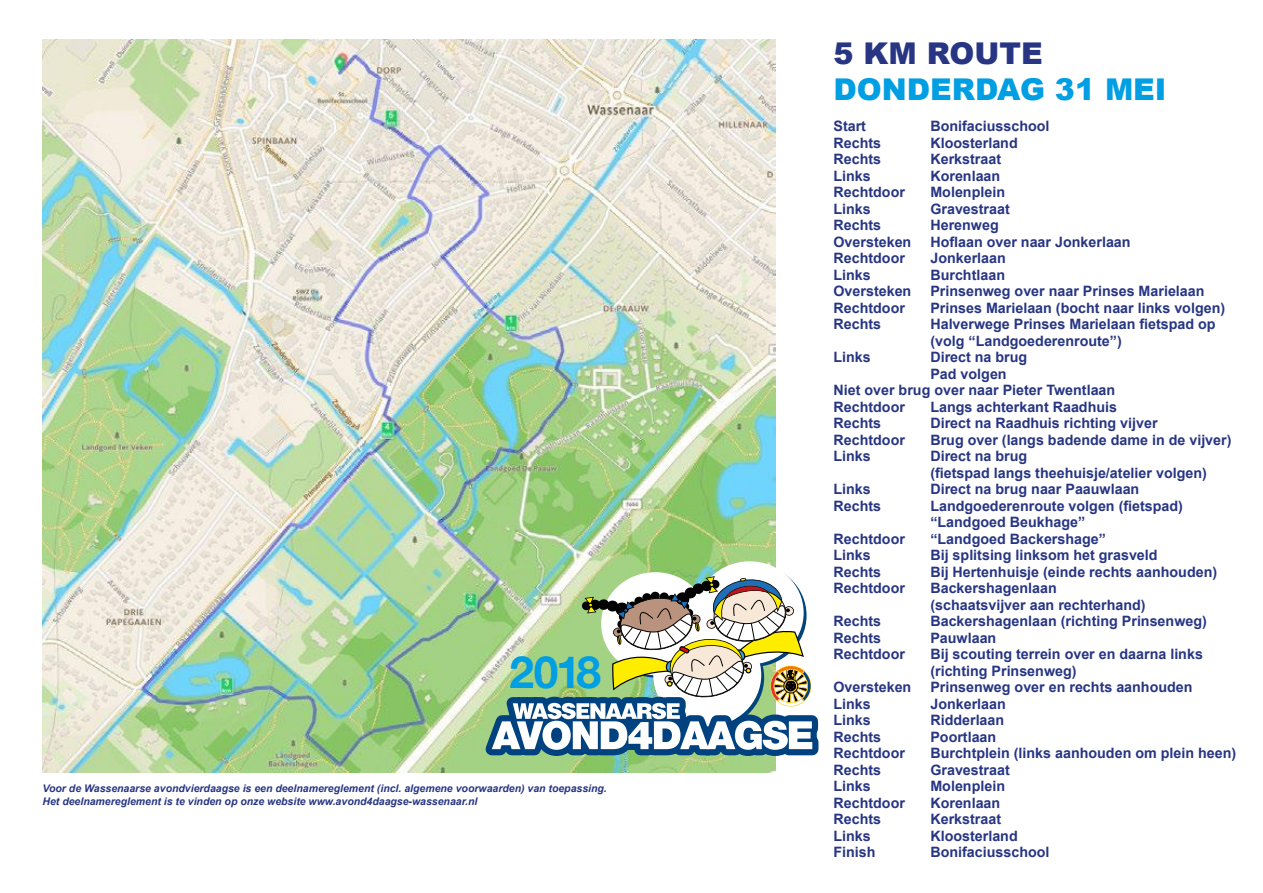
<style>
.page{position:relative;width:1263px;height:893px;background:#fff}
.page>*{position:absolute;margin:0;border:0;box-sizing:border-box;transform-origin:0 0}
.t1{font:700 44.4px "Helvetica Neue";color:#009ee3}
.t2{font:900 30px "Arial";color:#009ee3}
.t3{font:900 30px "Arial";color:#273583}
.t4{font:700 14.25px/16.5px "Arial";color:#273583}
.t5{font:italic 700 10.5px/12.6px "Arial";color:#273583}
</style>
<div class="page">
<img style="left:43px;top:39px;width:733px;height:734px">
<div style="left:696px;top:561px;width:108px;height:103px;background:#fff;border-radius:50%"></div>
<svg style="left:497px;top:765px;width:195px;height:8px;background:#9acd7f"></svg>
<img style="left:476px;top:576px;width:343px;height:189px">
<h1 class="t1" style="left:510px;top:645px;width:93px">2018</h1>
<p class="t5" style="left:43px;top:783px;width:566px">Voor de Wassenaarse avondvierdaagse is een deelnamereglement (incl. algemene voorwaarden) van toepassing.<br>Het deelnamereglement is te vinden op onze website www.avond4daagse-wassenaar.nl</p>
<h2 class="t3" style="left:833px;top:32px;width:211px">5 KM ROUTE</h2>
<h2 class="t2" style="left:833px;top:68px;width:335px">DONDERDAG 31 MEI</h2>
<p class="t4" style="left:833px;top:118px;width:34px">Start</p>
<p class="t4" style="left:930px;top:118px;width:121px">Bonifaciusschool</p>
<p class="t4" style="left:833px;top:135px;width:49px">Rechts</p>
<p class="t4" style="left:930px;top:135px;width:89px">Kloosterland</p>
<p class="t4" style="left:833px;top:151px;width:49px">Rechts</p>
<p class="t4" style="left:930px;top:151px;width:72px">Kerkstraat</p>
<p class="t4" style="left:833px;top:168px;width:39px">Links</p>
<p class="t4" style="left:930px;top:168px;width:71px">Korenlaan</p>
<p class="t4" style="left:833px;top:184px;width:73px">Rechtdoor</p>
<p class="t4" style="left:930px;top:184px;width:76px">Molenplein</p>
<p class="t4" style="left:833px;top:201px;width:39px">Links</p>
<p class="t4" style="left:930px;top:201px;width:81px">Gravestraat</p>
<p class="t4" style="left:833px;top:217px;width:49px">Rechts</p>
<p class="t4" style="left:930px;top:217px;width:70px">Herenweg</p>
<p class="t4" style="left:833px;top:234px;width:79px">Oversteken</p>
<p class="t4" style="left:930px;top:234px;width:202px">Hoflaan over naar Jonkerlaan</p>
<p class="t4" style="left:833px;top:250px;width:73px">Rechtdoor</p>
<p class="t4" style="left:930px;top:250px;width:77px">Jonkerlaan</p>
<p class="t4" style="left:833px;top:267px;width:39px">Links</p>
<p class="t4" style="left:930px;top:267px;width:76px">Burchtlaan</p>
<p class="t4" style="left:833px;top:283px;width:79px">Oversteken</p>
<p class="t4" style="left:930px;top:283px;width:276px">Prinsenweg over naar Prinses Marielaan</p>
<p class="t4" style="left:833px;top:300px;width:73px">Rechtdoor</p>
<p class="t4" style="left:930px;top:300px;width:296px">Prinses Marielaan (bocht naar links volgen)</p>
<p class="t4" style="left:833px;top:316px;width:49px">Rechts</p>
<p class="t4" style="left:930px;top:316px;width:287px">Halverwege Prinses Marielaan fietspad op (volg “Landgoederenroute”)</p>
<p class="t4" style="left:833px;top:349px;width:39px">Links</p>
<p class="t4" style="left:930px;top:349px;width:98px">Direct na brug</p>
<p class="t4" style="left:930px;top:366px;width:78px">Pad volgen</p>
<p class="t4" style="left:833px;top:382px;width:283px">Niet over brug over naar Pieter Twentlaan</p>
<p class="t4" style="left:833px;top:399px;width:73px">Rechtdoor</p>
<p class="t4" style="left:930px;top:399px;width:188px">Langs achterkant Raadhuis</p>
<p class="t4" style="left:833px;top:415px;width:49px">Rechts</p>
<p class="t4" style="left:930px;top:415px;width:229px">Direct na Raadhuis richting vijver</p>
<p class="t4" style="left:833px;top:432px;width:73px">Rechtdoor</p>
<p class="t4" style="left:930px;top:432px;width:303px">Brug over (langs badende dame in de vijver)</p>
<p class="t4" style="left:833px;top:448px;width:39px">Links</p>
<p class="t4" style="left:930px;top:448px;width:278px">Direct na brug<br>(fietspad langs theehuisje/atelier volgen)</p>
<p class="t4" style="left:833px;top:481px;width:39px">Links</p>
<p class="t4" style="left:930px;top:481px;width:210px">Direct na brug naar Paauwlaan</p>
<p class="t4" style="left:833px;top:498px;width:49px">Rechts</p>
<p class="t4" style="left:930px;top:498px;width:254px">Landgoederenroute volgen (fietspad) “Landgoed Beukhage”</p>
<p class="t4" style="left:833px;top:531px;width:73px">Rechtdoor</p>
<p class="t4" style="left:930px;top:531px;width:177px">“Landgoed Backershage”</p>
<p class="t4" style="left:833px;top:547px;width:39px">Links</p>
<p class="t4" style="left:930px;top:547px;width:229px">Bij splitsing linksom het grasveld</p>
<p class="t4" style="left:833px;top:564px;width:49px">Rechts</p>
<p class="t4" style="left:930px;top:564px;width:288px">Bij Hertenhuisje (einde rechts aanhouden)</p>
<p class="t4" style="left:833px;top:580px;width:73px">Rechtdoor</p>
<p class="t4" style="left:930px;top:580px;width:217px">Backershagenlaan (schaatsvijver aan rechterhand)</p>
<p class="t4" style="left:833px;top:613px;width:49px">Rechts</p>
<p class="t4" style="left:930px;top:613px;width:278px">Backershagenlaan (richting Prinsenweg)</p>
<p class="t4" style="left:833px;top:630px;width:49px">Rechts</p>
<p class="t4" style="left:930px;top:630px;width:67px">Pauwlaan</p>
<p class="t4" style="left:833px;top:646px;width:73px">Rechtdoor</p>
<p class="t4" style="left:930px;top:646px;width:274px">Bij scouting terrein over en daarna links (richting Prinsenweg)</p>
<p class="t4" style="left:833px;top:679px;width:79px">Oversteken</p>
<p class="t4" style="left:930px;top:679px;width:264px">Prinsenweg over en rechts aanhouden</p>
<p class="t4" style="left:833px;top:696px;width:39px">Links</p>
<p class="t4" style="left:930px;top:696px;width:77px">Jonkerlaan</p>
<p class="t4" style="left:833px;top:712px;width:39px">Links</p>
<p class="t4" style="left:930px;top:712px;width:75px">Ridderlaan</p>
<p class="t4" style="left:833px;top:729px;width:49px">Rechts</p>
<p class="t4" style="left:930px;top:729px;width:67px">Poortlaan</p>
<p class="t4" style="left:833px;top:745px;width:73px">Rechtdoor</p>
<p class="t4" style="left:930px;top:745px;width:307px">Burchtplein (links aanhouden om plein heen)</p>
<p class="t4" style="left:833px;top:762px;width:49px">Rechts</p>
<p class="t4" style="left:930px;top:762px;width:81px">Gravestraat</p>
<p class="t4" style="left:833px;top:778px;width:39px">Links</p>
<p class="t4" style="left:930px;top:778px;width:76px">Molenplein</p>
<p class="t4" style="left:833px;top:795px;width:73px">Rechtdoor</p>
<p class="t4" style="left:930px;top:795px;width:71px">Korenlaan</p>
<p class="t4" style="left:833px;top:811px;width:49px">Rechts</p>
<p class="t4" style="left:930px;top:811px;width:72px">Kerkstraat</p>
<p class="t4" style="left:833px;top:828px;width:39px">Links</p>
<p class="t4" style="left:930px;top:828px;width:89px">Kloosterland</p>
<p class="t4" style="left:833px;top:844px;width:44px">Finish</p>
<p class="t4" style="left:930px;top:844px;width:121px">Bonifaciusschool</p>
</div>
